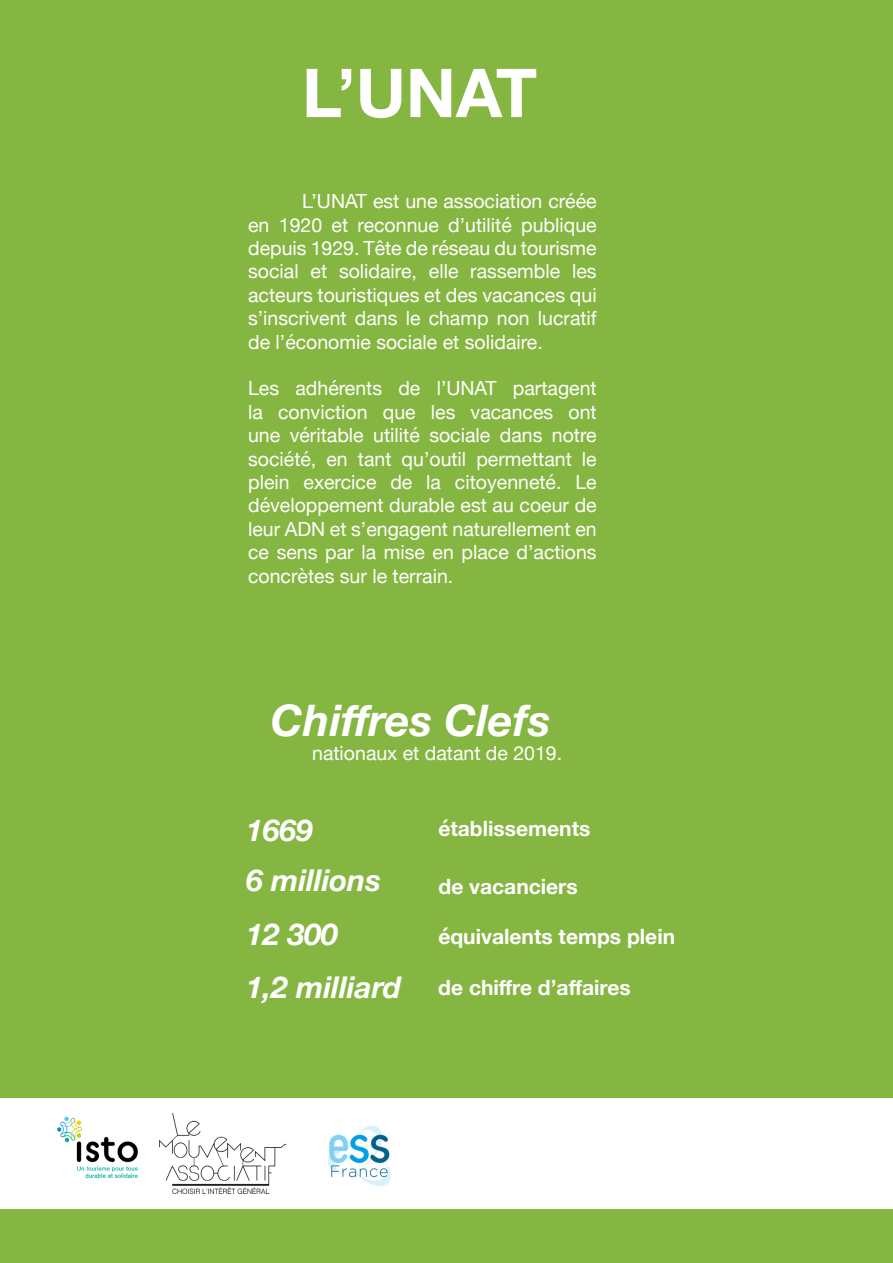
<style>
.page{position:relative;width:893px;height:1263px;background:#86b642}
.page>*{position:absolute;margin:0;border:0;box-sizing:border-box;transform-origin:0 0}
.t1{font:700 67.5px "Helvetica Neue";color:#fff}
.t2{font:italic 700 43.5px "Helvetica Neue";color:#fff}
.t3{font:italic 700 30px "Helvetica Neue";color:#fff}
.t4{font:700 21px "Helvetica Neue";color:#fff}
.t5{font:19.5px/23.4px "Helvetica Neue";color:#fff;text-align:justify}
</style>
<div class="page">
<div style="left:0;top:1098px;width:893px;height:111px;background:#fff"></div>
<img style="left:57px;top:1116px;width:81px;height:63px">
<img style="left:159px;top:1113px;width:127px;height:81px">
<img style="left:328px;top:1125px;width:63px;height:61px">
<p class="t1" style="left:302px;top:40px;width:237px">L’UNAT</p>
<p class="t5" style="left:248px;top:191px;width:350px;text-indent:54px">L’UNAT est une association créée en 1920 et reconnue d’utilité publique depuis 1929. Tête de réseau du tourisme social et solidaire, elle rassemble les acteurs touristiques et des vacances qui s’inscrivent dans le champ non lucratif de l’économie sociale et solidaire.</p>
<p class="t5" style="left:248px;top:378px;width:350px">Les adhérents de l’UNAT partagent la conviction que les vacances ont une véritable utilité sociale dans notre société, en tant qu’outil permettant le plein exercice de la citoyenneté. Le développement durable est au coeur de leur ADN et s’engagent naturellement en ce sens par la mise en place d’actions concrètes sur le terrain.</p>
<p class="t2" style="left:271px;top:686px;width:281px">Chiffres Clefs</p>
<p class="t5" style="left:312px;top:743px;width:251px">nationaux et datant de 2019.</p>
<p class="t3" style="left:246px;top:807px;width:68px">1669</p>
<p class="t4" style="left:438px;top:812px;width:153px">établissements</p>
<p class="t3" style="left:246px;top:857px;width:136px">6 millions</p>
<p class="t4" style="left:438px;top:870px;width:141px">de vacanciers</p>
<p class="t3" style="left:246px;top:910px;width:93px">12 300</p>
<p class="t4" style="left:438px;top:920px;width:238px">équivalents temps plein</p>
<p class="t3" style="left:246px;top:964px;width:157px">1,2 milliard</p>
<p class="t4" style="left:438px;top:971px;width:194px">de chiffre d’affaires</p>
</div>
